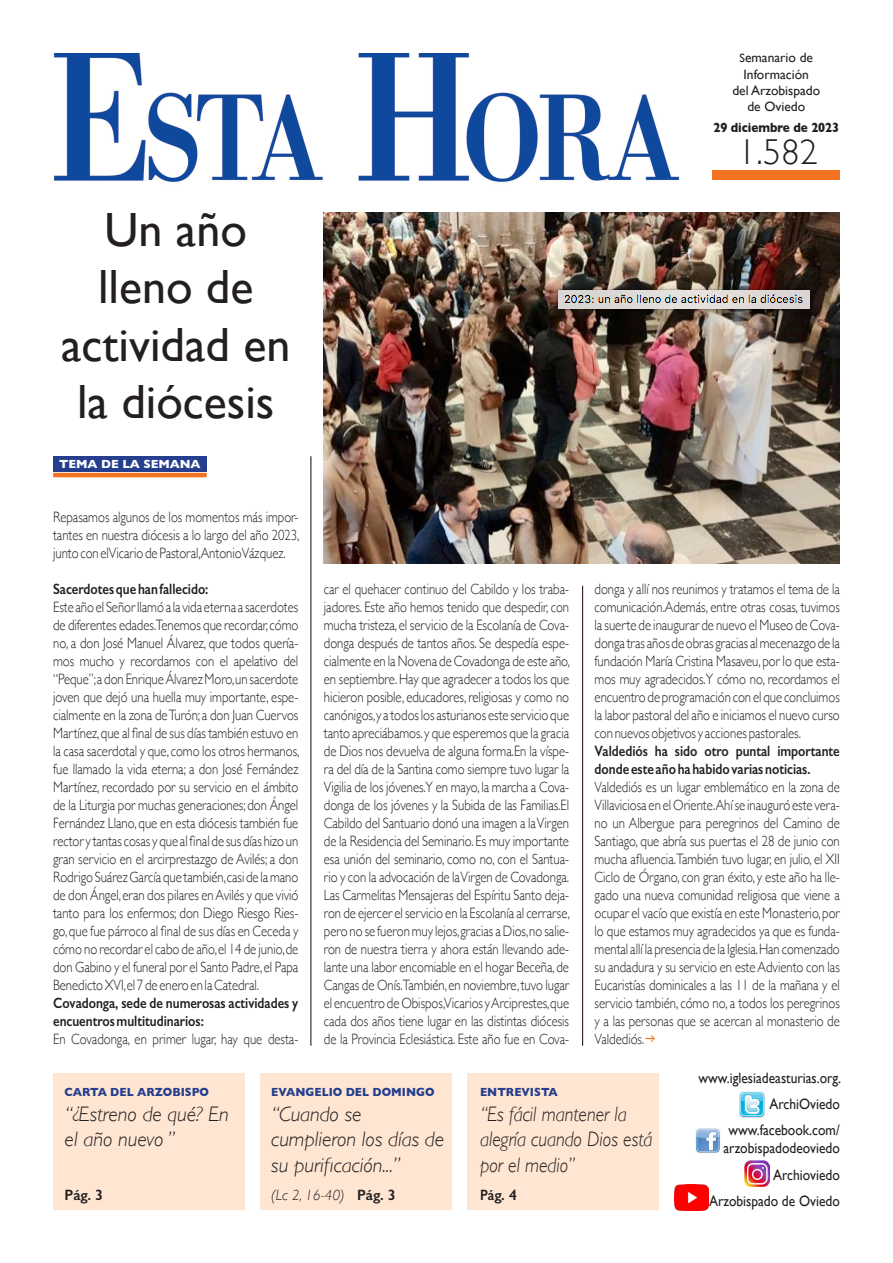
<style>
.page{position:relative;width:893px;height:1263px;background:#fff}
.page>*{position:absolute;margin:0;border:0;box-sizing:border-box;transform-origin:0 0}
.t1{font:48px/57.6px "Gill Sans";color:#231f20;text-align:center}
.t2{font:300 36px "Gill Sans";color:#231f20}
.Opinión_titulo_3_col{font:italic 300 21px/25.2px "Gill Sans";color:#231f20}
.Opinión_titulo_3_col-2{font:italic 300 21px/25.2px "Gill Sans";color:#231f20;scale:.9 1}
.Texto_general{font:300 15px/18px "Gill Sans";color:#231f20;text-align:justify;scale:.85 1}
.Texto_general-2{font:600 15px/18px "Gill Sans";color:#231f20;scale:.85 1}
.t3{font:15px "Gill Sans";color:#231f20;scale:.9 1}
.Opinión_titulo_3_col-3{font:italic 300 15px "Gill Sans";color:#231f20}
.Opinión_titulo_3_col-4{font:600 15px "Gill Sans";color:#231f20}
.Opinión_titulo_3_col-5{font:600 15px "Gill Sans";color:#231f20;scale:.9 1}
.t4{font:13.5px "Gill Sans";color:#231f20}
.t5{font:700 13.5px "Gill Sans";color:#231f20;scale:.87 1}
.t6{font:700 12px "Gill Sans";color:#253f8e;scale:.93 1}
.t7{font:700 12px "Gill Sans";color:#fff}
.s1{font-size:12px}
.s2{font-weight:600;font-style:normal}
</style>
<div class="page">
<img style="left:53px;top:53px;width:627px;height:129px">
<div style="left:53px;top:1073px;width:191px;height:137px;background:#fee6d3"></div>
<img style="left:695px;top:1128px;width:26px;height:25px">
<img style="left:739px;top:1091px;width:26px;height:26px">
<img style="left:744px;top:1160px;width:26px;height:26px">
<img style="left:674px;top:1185px;width:34px;height:25px">
<div style="left:713px;top:170px;width:127px;height:10px;background:#f47321"></div>
<div style="left:260px;top:1073px;width:192px;height:137px;background:#fee6d3"></div>
<div style="left:467px;top:1073px;width:192px;height:137px;background:#fee6d3"></div>
<div style="left:53px;top:456px;width:154px;height:16px;background:#253f8e"></div>
<hr style="left:53px;top:473px;width:154px;height:4px;background:#f47321">
<img style="left:324px;top:212px;width:516px;height:351px">
<hr style="left:311px;top:456px;width:1px;height:590px;background:#1b0000">
<hr style="left:582px;top:586px;width:1px;height:460px;background:#1b0000">
<p class="t1" style="left:105px;top:200px;width:144px">Un año</p>
<p class="t1" style="left:98px;top:258px;width:157px">lleno de</p>
<p class="t1" style="left:61px;top:315px;width:231px">actividad en la diócesis</p>
<p class="t7" style="left:59px;top:455px;width:143px">TEMA DE LA SEMANA</p>
<p class="Texto_general" style="left:53px;top:507px;width:291px">Repasamos algunos de los momentos más impor&shy;tantes en nuestra diócesis a lo largo del año 2023, junto con el Vicario de Pastoral,Antonio Vázquez.</p>
<p class="Texto_general-2" style="left:53px;top:580px;width:184px">Sacerdotes que han fallecido:</p>
<p class="Texto_general" style="left:53px;top:597px;width:291px">Este año el Señor llamó a la vida eterna a sacerdotes de diferentes edades.Tenemos que recordar, cómo no, a don José Manuel Álvarez, que todos quería&shy;mos mucho y recordamos con el apelativo del “Peque”; a don Enrique Álvarez Moro, un sacerdote joven que dejó una huella muy importante, espe&shy;cialmente en la zona de Turón; a don Juan Cuervos Martínez, que al final de sus días también estuvo en la casa sacerdotal y que, como los otros hermanos, fue llamado la vida eterna; a don José Fernández Martínez, recordado por su servicio en el ámbito de la Liturgia por muchas generaciones; don Ángel Fernández Llano, que en esta diócesis también fue rector y tantas cosas y que al final de sus días hizo un gran servicio en el arcirprestazgo de Avilés; a don Rodrigo Suárez García que también,casi de la mano de don Ángel, eran dos pilares en Avilés y que vivió tanto para los enfermos; don Diego Riesgo Ries&shy;go, que fue párroco al final de sus días en Ceceda y cómo no recordar el cabo de año, el 14 de junio, de don Gabino y el funeral por el Santo Padre, el Papa Benedicto XVI,el 7 de enero en la Catedral.</p>
<p class="Texto_general-2" style="left:53px;top:994px;width:290px">Covadonga, sede de numerosas actividades y encuentros multitudinarios:</p>
<p class="Texto_general" style="left:53px;top:1029px;width:290px">En Covadonga, en primer lugar, hay que desta-</p>
<p class="t4" style="left:740px;top:50px;width:75px"><span class="s1">S</span>emanario de</p>
<p class="t4" style="left:744px;top:66px;width:67px">Información</p>
<p class="t4" style="left:732px;top:82px;width:89px">del Arzobispado</p>
<p class="t4" style="left:747px;top:99px;width:59px">de Oviedo</p>
<p class="t5" style="left:713px;top:116px;width:146px">29 diciembre de 2023</p>
<p class="t2" style="left:738px;top:124px;width:81px">1.582</p>
<p class="Texto_general" style="left:324px;top:579px;width:291px">car el quehacer continuo del Cabildo y los traba&shy;jadores. Este año hemos tenido que despedir, con mucha tristeza, el servicio de la Escolanía de Cova&shy;donga después de tantos años. Se despedía espe&shy;cialmente en la Novena de Covadonga de este año, en septiembre. Hay que agradecer a todos los que hicieron posible, educadores, religiosas y como no canónigos, y a todos los asturianos este servicio que tanto apreciábamos. y que esperemos que la gracia de Dios nos devuelva de alguna forma.En la víspe&shy;ra del día de la Santina como siempre tuvo lugar la Vigilia de los jóvenes.Y en mayo, la marcha a Cova&shy;donga de los jóvenes y la Subida de las Familias.El Cabildo del Santuario donó una imagen a la Virgen de la Residencia del Seminario. Es muy importante esa unión del seminario, como no, con el Santua&shy;rio y con la advocación de la Virgen de Covadonga.<br>Las Carmelitas Mensajeras del Espíritu Santo deja&shy;ron de ejercer el servicio en la Escolanía al cerrarse, pero no se fueron muy lejos, gracias a Dios, no salie&shy;ron de nuestra tierra y ahora están llevando ade&shy;lante una labor encomiable en el hogar Beceña, de Cangas de Onís.También, en noviembre, tuvo lugar el encuentro de Obispos,Vicarios y Arciprestes,que cada dos años tiene lugar en las distintas diócesis de la Provincia Eclesiástica. Este año fue en Cova-</p>
<p class="Texto_general" style="left:595px;top:579px;width:290px">donga y allí nos reunimos y tratamos el tema de la comunicación.Además, entre otras cosas, tuvimos la suerte de inaugurar de nuevo el Museo de Cova&shy;donga tras años de obras gracias al mecenazgo de la fundación María Cristina Masaveu, por lo que esta&shy;mos muy agradecidos.Y cómo no, recordamos el encuentro de programación con el que concluimos la labor pastoral del año e iniciamos el nuevo curso con nuevos objetivos y acciones pastorales.</p>
<p class="Texto_general-2" style="left:595px;top:742px;width:290px">Valdediós ha sido otro puntal importante donde este año ha habido varias noticias.</p>
<p class="Texto_general" style="left:595px;top:777px;width:290px">Valdediós es un lugar emblemático en la zona de Villaviciosa en el Oriente.Ahí se inauguró este vera&shy;no un Albergue para peregrinos del Camino de Santiago, que abría sus puertas el 28 de junio con mucha afluencia.También tuvo lugar, en julio, el XII Ciclo de Órgano, con gran éxito, y este año ha lle&shy;gado una nueva comunidad religiosa que viene a ocupar el vacío que existía en este Monasterio, por lo que estamos muy agradecidos ya que es funda&shy;mental allí la presencia de la Iglesia. Han comenzado su andadura y su servicio en este Adviento con las Eucaristías dominicales a las 11 de la mañana y el servicio también, cómo no, a todos los peregrinos y a las personas que se acercan al monasterio de Valdediós.</p>
<p class="t6" style="left:65px;top:1082px;width:157px">CARTA DEL ARZOBISPO</p>
<p class="Opinión_titulo_3_col" style="left:65px;top:1101px;width:166px">“¿Estreno de qué? En el año nuevo ”</p>
<p class="Opinión_titulo_3_col-4" style="left:65px;top:1186px;width:40px">Pág. 3</p>
<p class="t6" style="left:271px;top:1082px;width:177px">EVANGELIO DEL DOMINGO</p>
<p class="Opinión_titulo_3_col" style="left:271px;top:1101px;width:174px">“Cuando se cumplieron los días de su purificación...”</p>
<p class="Opinión_titulo_3_col-3" style="left:271px;top:1186px;width:126px">(Lc 2, 16-40) <span class="s2">Pág. 3</span></p>
<p class="t6" style="left:480px;top:1082px;width:85px">ENTREVISTA</p>
<p class="Opinión_titulo_3_col-2" style="left:480px;top:1101px;width:193px">“Es fácil mantener la alegría cuando Dios está por el medio”</p>
<p class="Opinión_titulo_3_col-5" style="left:480px;top:1186px;width:43px">Pág. 4</p>
<p class="t3" style="left:698px;top:1069px;width:160px">www.iglesiadeasturias.org.</p>
<p class="t3" style="left:769px;top:1095px;width:80px">ArchiOviedo</p>
<p class="t3" style="left:728px;top:1121px;width:125px">www.facebook.com/</p>
<p class="t3" style="left:723px;top:1139px;width:131px">arzobispadodeoviedo</p>
<p class="t3" style="left:773px;top:1165px;width:76px">Archioviedo</p>
<p class="t3" style="left:709px;top:1192px;width:147px">Arzobispado de Oviedo</p>
</div>
